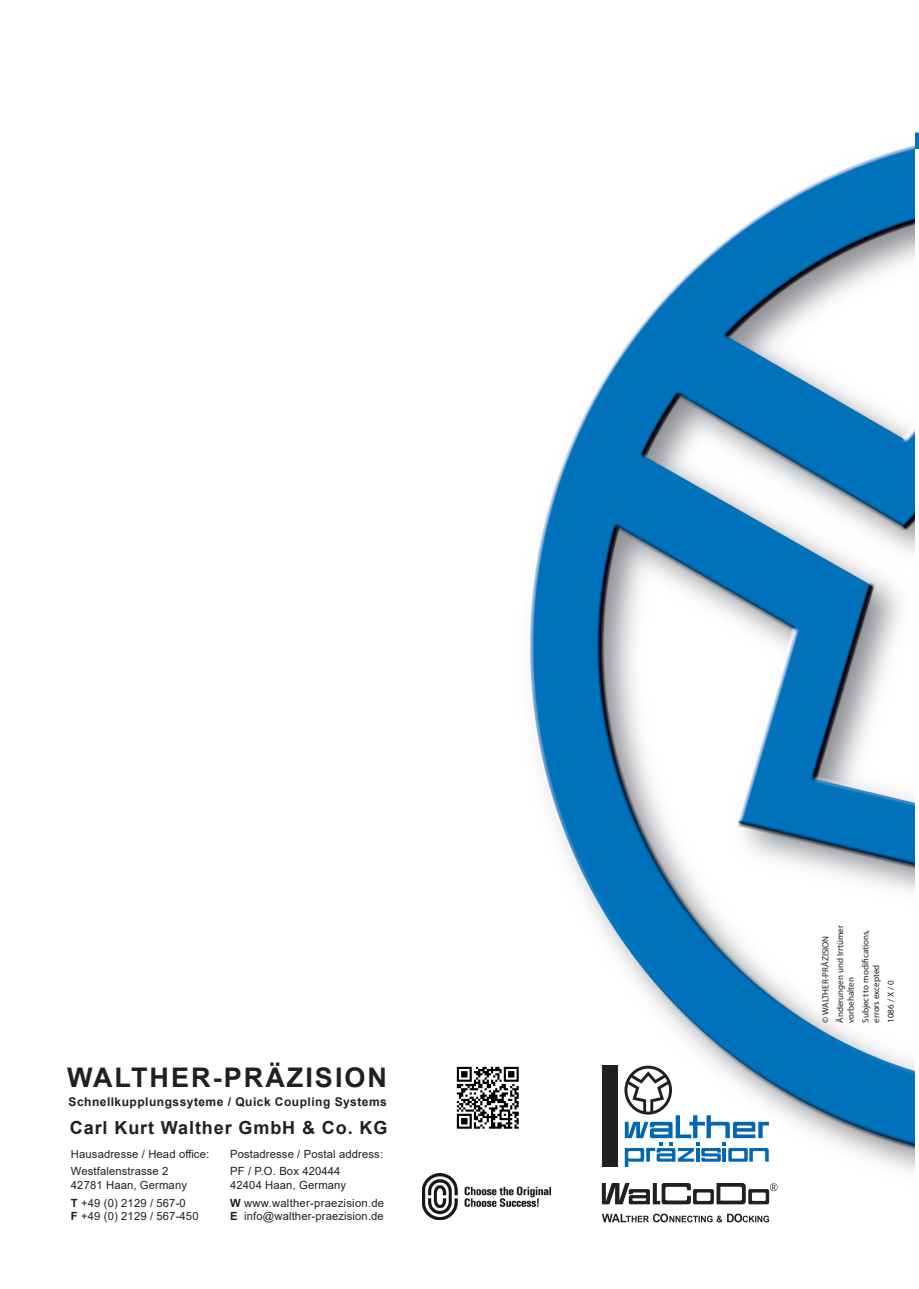
<style>
.page{position:relative;width:919px;height:1289px;background:#fff}
.page>*{position:absolute;margin:0;border:0;box-sizing:border-box;transform-origin:0 0}
.t1{font:700 27px "Arial";letter-spacing:.075em;color:#231f20}
.t2{font:700 18px "Arial";letter-spacing:.05em;color:#231f20}
.t3{font:700 12px "Arial";letter-spacing:.04em;color:#231f20}
.t4{font:11.25px/17.7px "Arial";letter-spacing:.01em;color:#231f20}
.t5{font:9px/14.7px "Myriad Pro";color:#231f20}
.s1{font-weight:700}
</style>
<div class="page">
<img style="left:422px;top:145px;width:492px;height:1078px">
<img style="left:456px;top:1066px;width:63px;height:63px">
<img style="left:423px;top:1173px;width:127px;height:46px">
<div style="left:602px;top:1065px;width:15px;height:101px;background:#231f20"></div>
<svg style="left:602px;top:1213px;width:167px;height:9px"></svg>
<svg style="left:602px;top:1182px;width:175px;height:22px"></svg>
<svg style="left:624px;top:1065px;width:144px;height:101px"></svg>
<h1 class="t1" style="left:67px;top:1058px;width:321px">WALTHER-PRÄZISION</h1>
<h2 class="t2" style="left:70px;top:1115px;width:319px">Carl Kurt Walther GmbH &amp; Co. KG</h2>
<p class="t3" style="left:69px;top:1093px;width:320px">Schnellkupplungssyteme / Quick Coupling Systems</p>
<p class="t4" style="left:71px;top:1144px;width:140px">Hausadresse / Head office:<br>Westfalenstrasse 2</p>
<p class="t4" style="left:71px;top:1175px;width:118px">42781 Haan, Germany<br><span class="s1">T</span> +49 (0) 2129 / 567-0</p>
<p class="t4" style="left:71px;top:1207px;width:129px"><span class="s1">F</span> +49 (0) 2129 / 567-450</p>
<p class="t4" style="left:230px;top:1144px;width:154px">Postadresse / Postal address:<br>PF / P.O. Box 420444</p>
<p class="t4" style="left:230px;top:1175px;width:155px">42404 Haan, Germany<br><span class="s1">W</span> www.walther-praezision.de</p>
<p class="t4" style="left:230px;top:1207px;width:155px"><span class="s1">E</span> info@walther-praezision.de</p>
<p class="t5" style="left:818px;top:1022px;width:99px;rotate:-90deg">© WALTHER-PRÄZISION<br>Änderungen und Irrtümer</p>
<p class="t5" style="left:843px;top:1022px;width:95px;rotate:-90deg">vorbehalten<br>Subject to modifications,</p>
<p class="t5" style="left:868px;top:1022px;width:60px;rotate:-90deg">errors excepted<br>1086 / X / 0</p>
</div>
